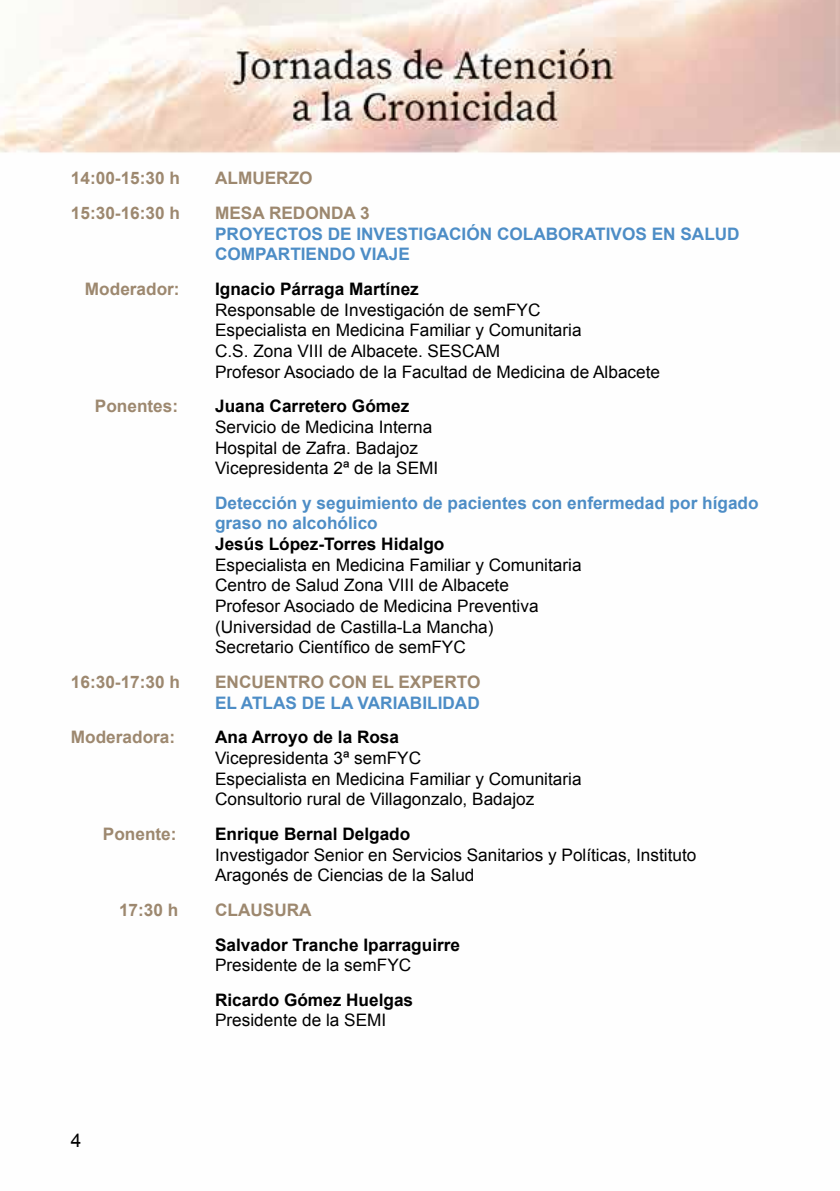
<style>
.page{position:relative;width:840px;height:1191px;background:#fff}
.page>*{position:absolute;margin:0;border:0;box-sizing:border-box;transform-origin:0 0}
.t1{font:19px "Arial";color:#000}
.t2{font:17.2px/20.6px "Arial";color:#000}
.t3{font:700 17.2px/20.6px "Arial";color:#4d8dc6}
.t4{font:700 17.2px "Arial";color:#000}
.t5{font:700 17.2px "Arial";color:#9d886f}
</style>
<div class="page">
<img style="left:0;top:0;width:839px;height:153px">
<p class="t5" style="left:71px;top:167px;width:110px">14:00-15:30 h</p>
<p class="t5" style="left:215px;top:167px;width:99px">ALMUERZO</p>
<p class="t5" style="left:71px;top:202px;width:110px">15:30-16:30 h</p>
<p class="t5" style="left:215px;top:202px;width:156px">MESA REDONDA 3</p>
<p class="t3" style="left:215px;top:224px;width:526px">PROYECTOS DE INVESTIGACIÓN COLABORATIVOS EN SALUD<br>COMPARTIENDO VIAJE</p>
<p class="t5" style="left:85px;top:277px;width:96px">Moderador:</p>
<p class="t4" style="left:215px;top:277px;width:205px">Ignacio Párraga Martínez</p>
<p class="t2" style="left:215px;top:299px;width:446px">Responsable de Investigación de semFYC<br>Especialista en Medicina Familiar y Comunitaria<br>C.S. Zona VIII de Albacete. SESCAM<br>Profesor Asociado de la Facultad de Medicina de Albacete</p>
<p class="t5" style="left:95px;top:395px;width:85px">Ponentes:</p>
<p class="t4" style="left:215px;top:395px;width:196px">Juana Carretero Gómez</p>
<p class="t2" style="left:215px;top:417px;width:225px">Servicio de Medicina Interna<br>Hospital de Zafra. Badajoz<br>Vicepresidenta 2ª de la SEMI</p>
<p class="t3" style="left:215px;top:493px;width:544px">Detección y seguimiento de pacientes con enfermedad por hígado graso no alcohólico</p>
<p class="t4" style="left:215px;top:533px;width:231px">Jesús López-Torres Hidalgo</p>
<p class="t2" style="left:215px;top:554px;width:368px">Especialista en Medicina Familiar y Comunitaria Centro de Salud Zona VIII de Albacete<br>Profesor Asociado de Medicina Preventiva (Universidad de Castilla-La Mancha)<br>Secretario Científico de semFYC</p>
<p class="t5" style="left:71px;top:670px;width:110px">16:30-17:30 h</p>
<p class="t5" style="left:215px;top:670px;width:267px">ENCUENTRO CON EL EXPERTO</p>
<p class="t3" style="left:215px;top:693px;width:266px">EL ATLAS DE LA VARIABILIDAD</p>
<p class="t5" style="left:71px;top:726px;width:106px">Moderadora:</p>
<p class="t4" style="left:215px;top:726px;width:185px">Ana Arroyo de la Rosa</p>
<p class="t2" style="left:215px;top:748px;width:368px">Vicepresidenta 3ª semFYC<br>Especialista en Medicina Familiar y Comunitaria<br>Consultorio rural de Villagonzalo, Badajoz</p>
<p class="t5" style="left:103px;top:822px;width:75px">Ponente:</p>
<p class="t4" style="left:215px;top:822px;width:196px">Enrique Bernal Delgado</p>
<p class="t2" style="left:215px;top:844px;width:482px">Investigador Senior en Servicios Sanitarios y Políticas, Instituto<br>Aragonés de Ciencias de la Salud</p>
<p class="t5" style="left:119px;top:898px;width:61px">17:30 h</p>
<p class="t5" style="left:215px;top:898px;width:98px">CLAUSURA</p>
<p class="t4" style="left:215px;top:933px;width:246px">Salvador Tranche Iparraguirre</p>
<p class="t2" style="left:215px;top:955px;width:197px">Presidente de la semFYC</p>
<p class="t4" style="left:215px;top:988px;width:199px">Ricardo Gómez Huelgas</p>
<p class="t2" style="left:215px;top:1010px;width:173px">Presidente de la SEMI</p>
<p class="t1" style="left:71px;top:1127px;width:12px">4</p>
</div>
